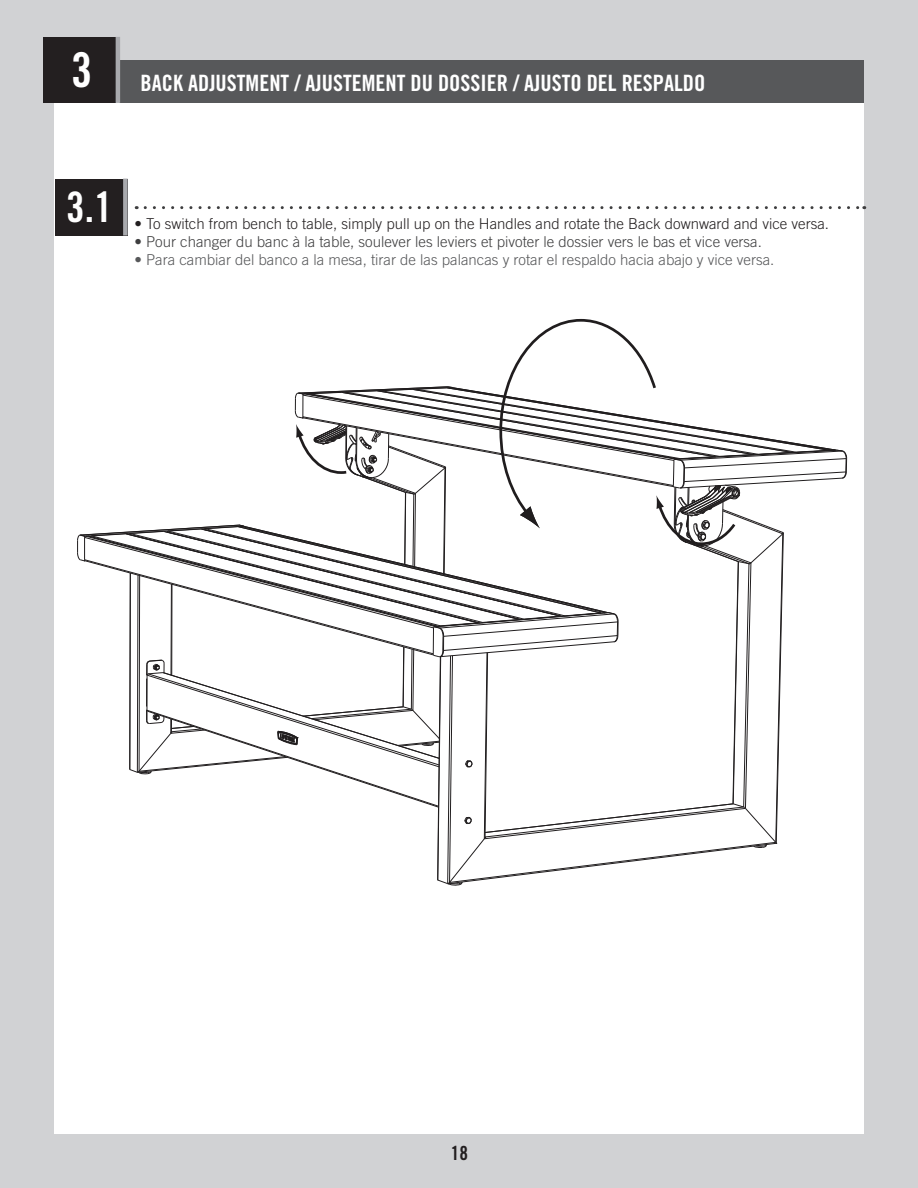
<style>
.page{position:relative;width:918px;height:1188px;background:#d1d2d4}
.page>*{position:absolute;margin:0;border:0;box-sizing:border-box;transform-origin:0 0}
.t1{font:42px "Trade Gothic LT Std Bd Cn 20";color:#fff}
.t2{font:22.5px "Trade Gothic LT Std Bd Cn 20";color:#fff}
.t3{font:19.5px "Trade Gothic LT Std Bd Cn 20";color:#231f20}
.t4{font:300 15px "Trade Gothic LT Std";color:#231f20}
.t5{font:300 15px "Trade Gothic LT Std";color:#3e3e3f}
.t6{font:300 15px "Trade Gothic LT Std";color:#57585a}
</style>
<div class="page">
<div style="left:54px;top:69px;width:810px;height:1065px;background:#fff"></div>
<div style="left:120px;top:60px;width:744px;height:43px;background:#57585a"></div>
<div style="left:43px;top:37px;width:73px;height:66px;background:#231f20"></div>
<hr style="left:116px;top:37px;width:4px;height:66px;background:#a8a9ad">
<svg style="left:77px;top:318px;width:770px;height:568px"></svg>
<svg style="left:145px;top:206px;width:720px;height:3px"></svg>
<div style="left:55px;top:179px;width:73px;height:57px;background:#231f20"></div>
<div style="left:123px;top:179px;width:5px;height:57px;background:#a8a9ad"></div>
<h2 class="t2" style="left:71px;top:75px;width:636px"><sup>3</sup> BACK ADJUSTMENT / AJUSTEMENT DU DOSSIER / AJUSTO DEL RESPALDO</h2>
<h1 class="t1" style="left:66px;top:192px;width:48px">3.1</h1>
<p class="t4" style="left:134px;top:218px;width:696px">• To switch from bench to table, simply pull up on the Handles and rotate the Back downward and vice versa.</p>
<p class="t5" style="left:134px;top:236px;width:629px">• Pour changer du banc à la table, soulever les leviers et pivoter le dossier vers le bas et vice versa.</p>
<p class="t6" style="left:134px;top:254px;width:642px">• Para cambiar del banco a la mesa, tirar de las palancas y rotar el respaldo hacia abajo y vice versa.</p>
<h3 class="t3" style="left:451px;top:1146px;width:19px">18</h3>
</div>
